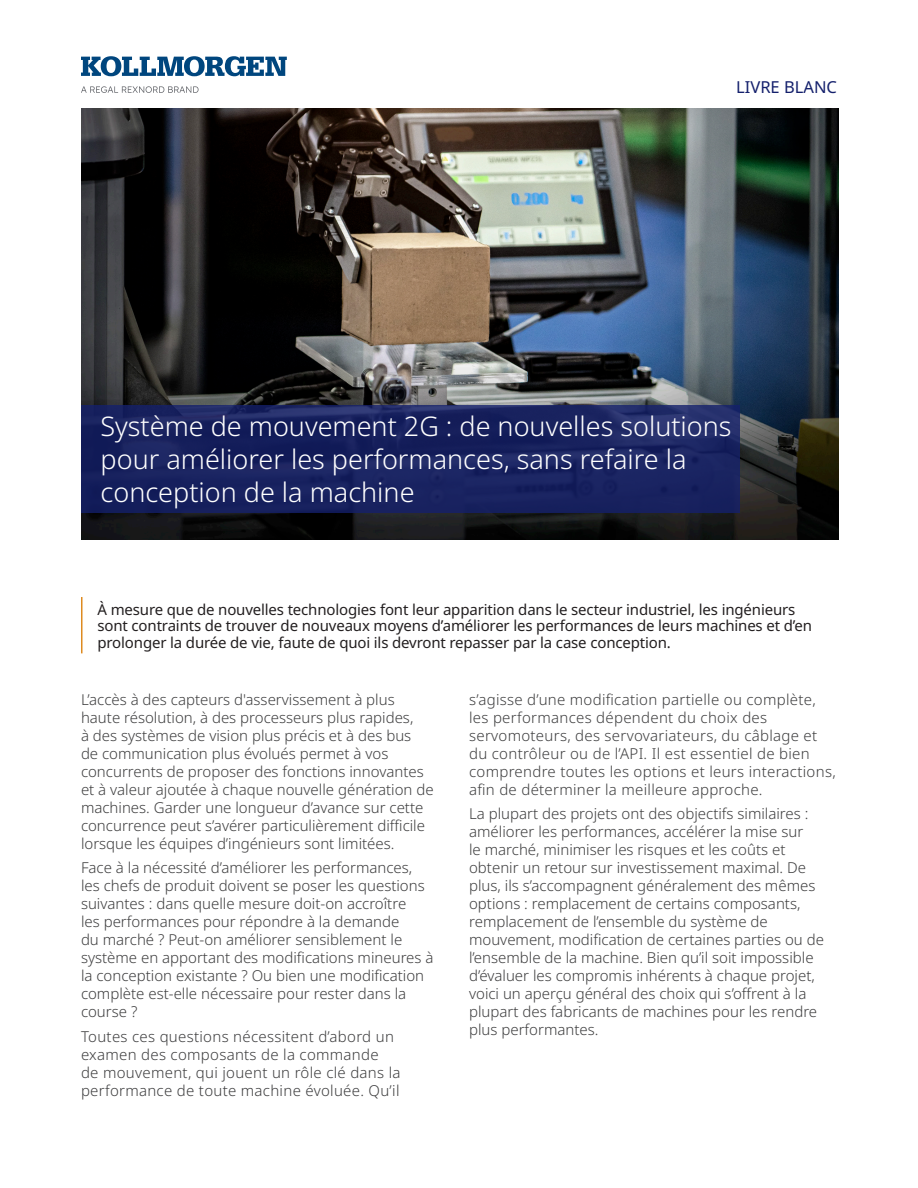
<style>
.page{position:relative;width:918px;height:1188px;background:#fff}
.page>*{position:absolute;margin:0;border:0;box-sizing:border-box;transform-origin:0 0}
.Header_title{font:300 27px/33px "Noto Sans";color:#fff}
.t1{font:16.5px "Noto Sans";color:#14206c}
.Body{font:300 15px/18px "Noto Sans";color:#3e3e3f}
.Body-2{font:300 15px/18px "Noto Sans";letter-spacing:.02em;color:#3e3e3f}
.t2{font:15px/16.5px "Noto Sans";letter-spacing:-.01em;color:#231f20}
</style>
<div class="page">
<img style="left:81px;top:108px;width:757px;height:432px">
<svg style="left:81px;top:405px;width:659px;height:108px;background:#19225f"></svg>
<hr style="left:81px;top:597px;width:1px;height:56px;background:#de8b20">
<svg style="left:81px;top:86px;width:118px;height:7px"></svg>
<svg style="left:81px;top:56px;width:206px;height:20px"></svg>
<p class="t1" style="left:736px;top:77px;width:102px">LIVRE BLANC</p>
<p class="Header_title" style="left:101px;top:410px;width:633px">Système de mouvement 2G : de nouvelles solutions pour améliorer les performances, sans refaire la conception de la machine</p>
<p class="t2" style="left:98px;top:601px;width:716px">À mesure que de nouvelles technologies font leur apparition dans le secteur industriel, les ingénieurs sont contraints de trouver de nouveaux moyens d’améliorer les performances de leurs machines et d’en prolonger la durée de vie, faute de quoi ils devront repasser par la case conception.</p>
<p class="Body" style="left:81px;top:690px;width:354px">L’accès à des capteurs d'asservissement à plus haute résolution, à des processeurs plus rapides,<br>à des systèmes de vision plus précis et à des bus<br>de communication plus évolués permet à vos concurrents de proposer des fonctions innovantes et à valeur ajoutée à chaque nouvelle génération de machines. Garder une longueur d’avance sur cette concurrence peut s’avérer particulièrement difficile lorsque les équipes d’ingénieurs sont limitées.</p>
<p class="Body" style="left:81px;top:859px;width:354px">Face à la nécessité d’améliorer les performances, les chefs de produit doivent se poser les questions suivantes : dans quelle mesure doit-on accroître<br>les performances pour répondre à la demande<br>du marché ? Peut-on améliorer sensiblement le système en apportant des modifications mineures à la conception existante ? Ou bien une modification complète est-elle nécessaire pour rester dans la course ?</p>
<p class="Body-2" style="left:81px;top:1028px;width:321px">Toutes ces questions nécessitent d’abord un examen des composants de la commande<br>de mouvement, qui jouent un rôle clé dans la performance de toute machine évoluée. Qu’il</p>
<p class="Body-2" style="left:469px;top:690px;width:368px">s’agisse d’une modification partielle ou complète, les performances dépendent du choix des servomoteurs, des servovariateurs, du câblage et du contrôleur ou de l’API. Il est essentiel de bien comprendre toutes les options et leurs interactions, afin de déterminer la meilleure approche.</p>
<p class="Body" style="left:469px;top:805px;width:356px">La plupart des projets ont des objectifs similaires : améliorer les performances, accélérer la mise sur<br>le marché, minimiser les risques et les coûts et obtenir un retour sur investissement maximal. De plus, ils s’accompagnent généralement des mêmes options : remplacement de certains composants, remplacement de l’ensemble du système de mouvement, modification de certaines parties ou de l’ensemble de la machine. Bien qu’il soit impossible d’évaluer les compromis inhérents à chaque projet, voici un aperçu général des choix qui s’offrent à la plupart des fabricants de machines pour les rendre plus performantes.</p>
</div>
